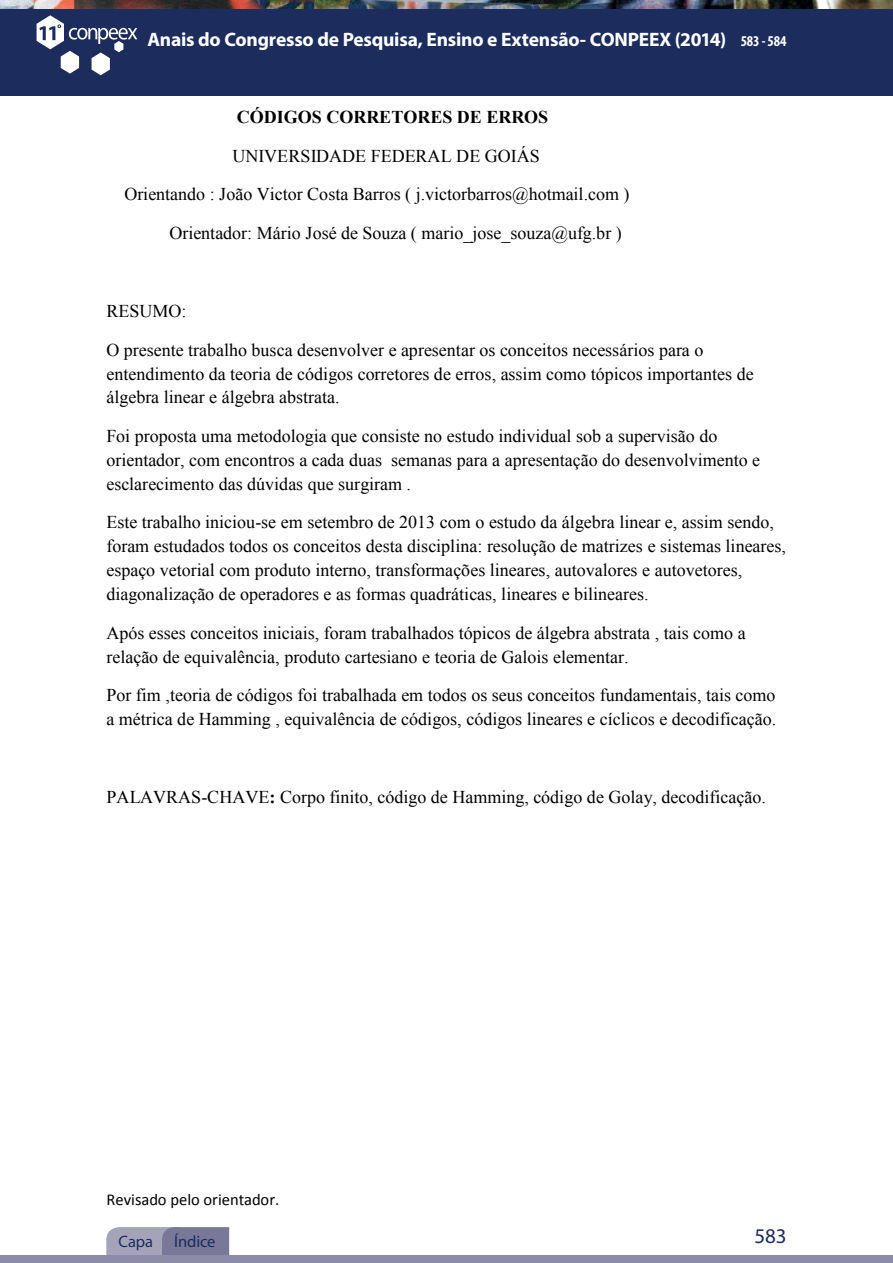
<style>
.page{position:relative;width:893px;height:1263px;background:#fff}
.page>*{position:absolute;margin:0;border:0;box-sizing:border-box;transform-origin:0 0}
.t1{font:21px "Myriad Pro";color:#1c2c5d}
.t2{font:700 19.5px "Myriad Pro";letter-spacing:-.01em;color:#fff}
.t3{font:18px/23.9px "Times New Roman";color:#000}
.t4{font:700 18px "Times New Roman";color:#000}
.t5{font:16.5px "Calibri";color:#000}
.t6{font:16.5px "Myriad Pro";letter-spacing:-.005em;color:#1c2c5d}
.s1{font-stretch:condensed;font-size:15px}
.s2{font-weight:700}
</style>
<div class="page">
<svg style="left:106px;top:1227px;width:123px;height:28px"></svg>
<div style="left:0;top:1255px;width:893px;height:8px;background:#8d8ca8"></div>
<div style="left:0;top:0;width:893px;height:96px;background:#1c2c5d"></div>
<img style="left:0;top:0;width:893px;height:9px">
<svg style="left:37px;top:15px;width:100px;height:60px"></svg>
<p class="t2" style="left:147px;top:26px;width:641px">Anais do Congresso de Pesquisa, Ensino e Extensão- CONPEEX (2014) <span class="s1">583 - 584</span></p>
<p class="t4" style="left:237px;top:105px;width:313px">CÓDIGOS CORRETORES DE ERROS</p>
<p class="t3" style="left:232px;top:143px;width:309px">UNIVERSIDADE FEDERAL DE GOIÁS</p>
<p class="t3" style="left:124px;top:182px;width:507px">Orientando : João Victor Costa Barros ( j.victorbarros@hotmail.com )</p>
<p class="t3" style="left:169px;top:221px;width:454px">Orientador: Mário José de Souza ( mario_jose_souza@ufg.br )</p>
<p class="t3" style="left:106px;top:291px;width:598px;line-height:38.7px">RESUMO:<br>O presente trabalho busca desenvolver e apresentar os conceitos necessários para o</p>
<p class="t3" style="left:106px;top:361px;width:649px">entendimento da teoria de códigos corretores de erros, assim como tópicos importantes de álgebra linear e álgebra abstrata.</p>
<p class="t3" style="left:106px;top:424px;width:655px">Foi proposta uma metodologia que consiste no estudo individual sob a supervisão do orientador, com encontros a cada duas semanas para a apresentação do desenvolvimento e esclarecimento das dúvidas que surgiram .</p>
<p class="t3" style="left:106px;top:510px;width:681px">Este trabalho iniciou-se em setembro de 2013 com o estudo da álgebra linear e, assim sendo, foram estudados todos os conceitos desta disciplina: resolução de matrizes e sistemas lineares, espaço vetorial com produto interno, transformações lineares, autovalores e autovetores, diagonalização de operadores e as formas quadráticas, lineares e bilineares.</p>
<p class="t3" style="left:106px;top:621px;width:641px">Após esses conceitos iniciais, foram trabalhados tópicos de álgebra abstrata , tais como a relação de equivalência, produto cartesiano e teoria de Galois elementar.</p>
<p class="t3" style="left:106px;top:683px;width:671px">Por fim ,teoria de códigos foi trabalhada em todos os seus conceitos fundamentais, tais como a métrica de Hamming , equivalência de códigos, códigos lineares e cíclicos e decodificação.</p>
<p class="t3" style="left:106px;top:785px;width:661px">PALAVRAS-CHAVE<span class="s2">:</span> Corpo finito, código de Hamming, código de Golay, decodificação.</p>
<p class="t5" style="left:106px;top:1189px;width:174px">Revisado pelo orientador.</p>
<p class="t6" style="left:118px;top:1231px;width:36px">Capa</p>
<p class="t6" style="left:174px;top:1231px;width:43px">Índice</p>
<p class="t1" style="left:754px;top:1223px;width:34px">583</p>
</div>
